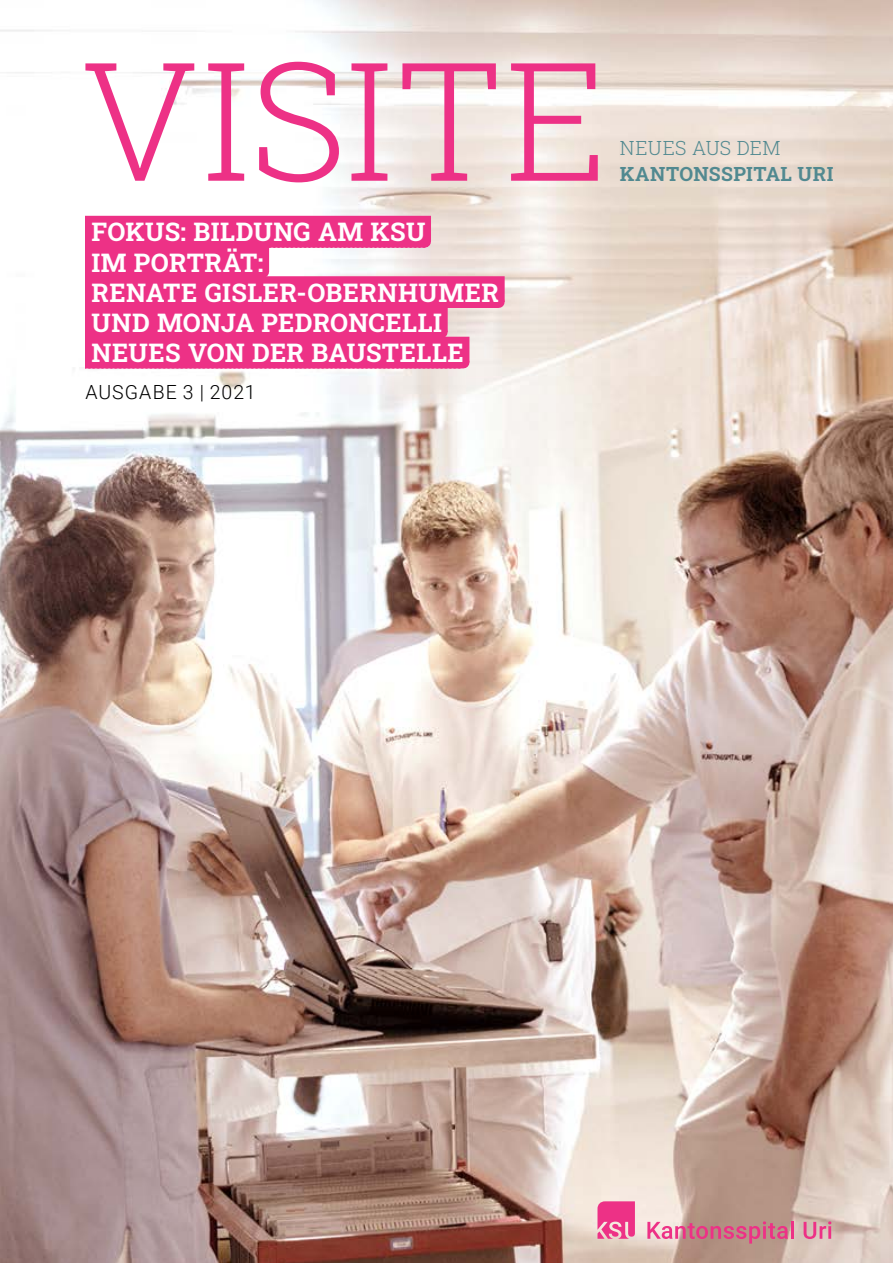
<style>
.page{position:relative;width:893px;height:1263px;background:#fff}
.page>*{position:absolute;margin:0;border:0;box-sizing:border-box;transform-origin:0 0}
.t1{font:300 165px "Roboto Slab";letter-spacing:.01em;color:#ed3186}
.t2{font:700 25.5px/30.2px "Roboto Slab";letter-spacing:.015em;color:#fff}
.t3{font:700 19.5px "Roboto Slab";letter-spacing:.025em;color:#518990}
.t4{font:300 19.5px "Roboto";letter-spacing:.055em;color:#000}
.t5{font:300 19.5px "Roboto Slab";letter-spacing:.015em;color:#518990}
</style>
<div class="page">
<img style="left:0;top:0;width:893px;height:1263px">
<svg style="left:597px;top:1201px;width:38px;height:38px"></svg>
<svg style="left:647px;top:1221px;width:141px;height:22px;background:#ce8292"></svg>
<hr style="left:791px;top:1221px;width:3px;height:18px;background:#ed3186">
<svg style="left:804px;top:1221px;width:27px;height:18px"></svg>
<div style="left:85px;top:216px;width:346px;height:25px;background:#ed3186"></div>
<div style="left:85px;top:241px;width:340px;height:6px;background:#ed3186"></div>
<div style="left:85px;top:246px;width:184px;height:26px;background:#ed3186"></div>
<svg style="left:85px;top:272px;width:178px;height:4px"></svg>
<div style="left:85px;top:276px;width:420px;height:26px;background:#ed3186"></div>
<div style="left:85px;top:302px;width:414px;height:6px;background:#ed3186"></div>
<div style="left:85px;top:306px;width:363px;height:26px;background:#ed3186"></div>
<div style="left:85px;top:332px;width:357px;height:5px;background:#ed3186"></div>
<div style="left:85px;top:337px;width:384px;height:25px;background:#ed3186"></div>
<div style="left:85px;top:362px;width:378px;height:6px;background:#ed3186"></div>
<h1 class="t1" style="left:81px;top:8px;width:529px">VISITE</h1>
<p class="t2" style="left:91px;top:216px;width:409px">FOKUS: BILDUNG AM KSU<br>IM PORTRÄT:<br>RENATE GISLER-OBERNHUMER<br>UND MONJA PEDRONCELLI<br>NEUES VON DER BAUSTELLE</p>
<p class="t4" style="left:85px;top:379px;width:172px">AUSGABE 3 | 2021</p>
<p class="t5" style="left:620px;top:135px;width:162px">NEUES AUS DEM</p>
<p class="t3" style="left:620px;top:160px;width:215px">KANTONSSPITAL URI</p>
</div>
